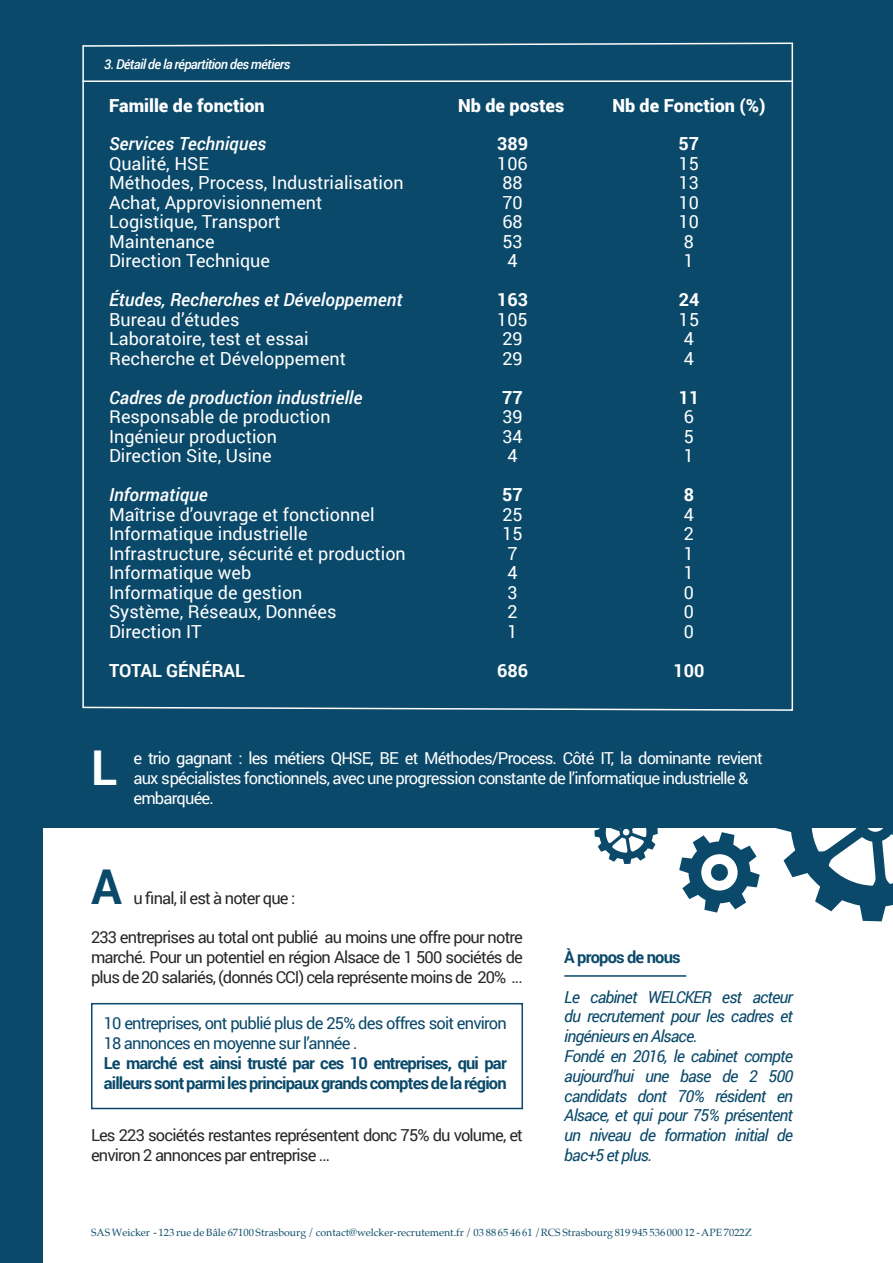
<style>
.page{position:relative;width:893px;height:1263px;background:#fff}
.page>*{position:absolute;margin:0;border:0;box-sizing:border-box;transform-origin:0 0}
.t1{font:700 48px "Roboto";color:#fff}
.t2{font:700 48px "Roboto";color:#0a496a}
.t3{font:18px "Roboto";color:#fff}
.t4{font:italic 500 18px "Roboto";color:#fff}
.t5{font:900 18px "Roboto";color:#fff}
.t6{font:700 18px "Roboto";color:#fff}
.t7{font:16.5px/19.8px "Roboto";letter-spacing:-.05em;color:#282827;text-align:justify}
.t8{font:italic 16.5px/19.8px "Roboto";letter-spacing:-.05em;color:#0a496a;text-align:justify}
.t9{font:16.5px/19.8px "Roboto";letter-spacing:-.05em;color:#fff}
.t10{font:700 16.5px/19.8px "Roboto";letter-spacing:-.05em;color:#0a496a}
.t11{font:16.5px/19.8px "Roboto";letter-spacing:-.05em;color:#0a496a}
.t12{font:italic 500 13.5px "Roboto";letter-spacing:-.05em;color:#fff}
.t13{font:10.5px "Palatino";color:#0e4d6a}
</style>
<div class="page">
<div style="left:0;top:0;width:893px;height:827px;background:#0a496a"></div>
<svg style="left:82px;top:42px;width:712px;height:669px"></svg>
<hr style="left:564px;top:975px;width:122px;height:2px;background:#0a496a">
<div style="left:0;top:821px;width:43px;height:442px;background:#0a496a"></div>
<svg style="left:776px;top:827px;width:117px;height:94px"></svg>
<svg style="left:679px;top:832px;width:81px;height:80px"></svg>
<svg style="left:594px;top:827px;width:64px;height:37px"></svg>
<div style="left:91px;top:1003px;width:432px;height:106px;border:2px solid #0a496a"></div>
<p class="t12" style="left:104px;top:54px;width:188px">3. Détail de la répartition des métiers</p>
<p class="t5" style="left:109px;top:93px;width:157px">Famille de fonction</p>
<p class="t4" style="left:109px;top:131px;width:159px">Services Techniques</p>
<p class="t3" style="left:109px;top:151px;width:101px">Qualité, HSE</p>
<p class="t3" style="left:109px;top:170px;width:296px">Méthodes, Process, Industrialisation</p>
<p class="t3" style="left:109px;top:190px;width:215px">Achat, Approvisionnement</p>
<p class="t3" style="left:109px;top:209px;width:173px">Logistique, Transport</p>
<p class="t3" style="left:109px;top:229px;width:107px">Maintenance</p>
<p class="t3" style="left:109px;top:248px;width:162px">Direction Technique</p>
<p class="t4" style="left:109px;top:287px;width:295px">Études, Recherches et Développement</p>
<p class="t3" style="left:109px;top:307px;width:132px">Bureau d’études</p>
<p class="t3" style="left:109px;top:326px;width:201px">Laboratoire, test et essai</p>
<p class="t3" style="left:109px;top:346px;width:238px">Recherche et Développement</p>
<p class="t4" style="left:109px;top:385px;width:255px">Cadres de production industrielle</p>
<p class="t3" style="left:109px;top:404px;width:223px">Responsable de production</p>
<p class="t3" style="left:109px;top:424px;width:169px">Ingénieur production</p>
<p class="t3" style="left:109px;top:443px;width:164px">Direction Site, Usine</p>
<p class="t4" style="left:109px;top:482px;width:100px">Informatique</p>
<p class="t3" style="left:109px;top:502px;width:267px">Maîtrise d’ouvrage et fonctionnel</p>
<p class="t3" style="left:109px;top:521px;width:200px">Informatique industrielle</p>
<p class="t3" style="left:109px;top:541px;width:298px">Infrastructure, sécurité et production</p>
<p class="t3" style="left:109px;top:560px;width:144px">Informatique web</p>
<p class="t3" style="left:109px;top:580px;width:195px">Informatique de gestion</p>
<p class="t3" style="left:109px;top:599px;width:229px">Système, Réseaux, Données</p>
<p class="t3" style="left:109px;top:619px;width:94px">Direction IT</p>
<p class="t6" style="left:109px;top:658px;width:137px">TOTAL GÉNÉRAL</p>
<p class="t5" style="left:458px;top:93px;width:108px">Nb de postes</p>
<p class="t5" style="left:612px;top:93px;width:155px">Nb de Fonction (%)</p>
<p class="t6" style="left:497px;top:131px;width:32px">389</p>
<p class="t3" style="left:497px;top:151px;width:32px">106</p>
<p class="t3" style="left:502px;top:170px;width:22px">88</p>
<p class="t3" style="left:502px;top:190px;width:22px">70</p>
<p class="t3" style="left:502px;top:209px;width:22px">68</p>
<p class="t3" style="left:502px;top:229px;width:22px">53</p>
<p class="t3" style="left:507px;top:248px;width:12px">4</p>
<p class="t6" style="left:497px;top:287px;width:32px">163</p>
<p class="t3" style="left:497px;top:307px;width:32px">105</p>
<p class="t3" style="left:502px;top:326px;width:22px">29</p>
<p class="t3" style="left:502px;top:346px;width:22px">29</p>
<p class="t6" style="left:502px;top:385px;width:22px">77</p>
<p class="t3" style="left:502px;top:404px;width:22px">39</p>
<p class="t3" style="left:502px;top:424px;width:22px">34</p>
<p class="t3" style="left:507px;top:443px;width:12px">4</p>
<p class="t6" style="left:502px;top:482px;width:22px">57</p>
<p class="t3" style="left:502px;top:502px;width:22px">25</p>
<p class="t3" style="left:502px;top:521px;width:22px">15</p>
<p class="t3" style="left:507px;top:541px;width:12px">7</p>
<p class="t3" style="left:507px;top:560px;width:12px">4</p>
<p class="t3" style="left:507px;top:580px;width:12px">3</p>
<p class="t3" style="left:507px;top:599px;width:12px">2</p>
<p class="t3" style="left:507px;top:619px;width:12px">1</p>
<p class="t6" style="left:497px;top:658px;width:32px">686</p>
<p class="t6" style="left:679px;top:131px;width:22px">57</p>
<p class="t3" style="left:679px;top:151px;width:22px">15</p>
<p class="t3" style="left:679px;top:170px;width:22px">13</p>
<p class="t3" style="left:679px;top:190px;width:22px">10</p>
<p class="t3" style="left:679px;top:209px;width:22px">10</p>
<p class="t3" style="left:684px;top:229px;width:12px">8</p>
<p class="t3" style="left:684px;top:248px;width:12px">1</p>
<p class="t6" style="left:679px;top:287px;width:22px">24</p>
<p class="t3" style="left:679px;top:307px;width:22px">15</p>
<p class="t3" style="left:684px;top:326px;width:12px">4</p>
<p class="t3" style="left:684px;top:346px;width:12px">4</p>
<p class="t6" style="left:679px;top:385px;width:22px">11</p>
<p class="t3" style="left:684px;top:404px;width:12px">6</p>
<p class="t3" style="left:684px;top:424px;width:12px">5</p>
<p class="t3" style="left:684px;top:443px;width:12px">1</p>
<p class="t6" style="left:684px;top:482px;width:12px">8</p>
<p class="t3" style="left:684px;top:502px;width:12px">4</p>
<p class="t3" style="left:684px;top:521px;width:12px">2</p>
<p class="t3" style="left:684px;top:541px;width:12px">1</p>
<p class="t3" style="left:684px;top:560px;width:12px">1</p>
<p class="t3" style="left:684px;top:580px;width:12px">0</p>
<p class="t3" style="left:684px;top:599px;width:12px">0</p>
<p class="t3" style="left:684px;top:619px;width:12px">0</p>
<p class="t6" style="left:673px;top:658px;width:32px">100</p>
<p class="t1" style="left:91px;top:734px;width:27px">L</p>
<p class="t9" style="left:133px;top:748px;width:631px">e trio gagnant : les métiers QHSE, BE et Méthodes/Process. Côté IT, la dominante revient aux spécialistes fonctionnels, avec une progression constante de l’informatique industrielle &amp; embarquée.</p>
<p class="t2" style="left:91px;top:853px;width:32px">A</p>
<p class="t7" style="left:133px;top:887px;width:163px">u final, il est à noter que :</p>
<p class="t7" style="left:91px;top:927px;width:433px">233 entreprises au total ont publié au moins une offre pour notre marché. Pour un potentiel en région Alsace de 1 500 sociétés de plus de 20 salariés, (donnés CCI) cela représente moins de 20% ...</p>
<p class="t11" style="left:104px;top:1013px;width:405px">10 entreprises, ont publié plus de 25% des offres soit environ<br>18 annonces en moyenne sur l’année .</p>
<p class="t10" style="left:104px;top:1052px;width:405px">Le marché est ainsi trusté par ces 10 entreprises, qui par ailleurs sont parmi les principaux grands comptes de la région</p>
<p class="t7" style="left:91px;top:1125px;width:433px">Les 223 sociétés restantes représentent donc 75% du volume, et environ 2 annonces par entreprise …</p>
<p class="t10" style="left:564px;top:946px;width:118px">À propos de nous</p>
<p class="t8" style="left:564px;top:986px;width:230px">Le cabinet WELCKER est acteur du recrutement pour les cadres et ingénieurs en Alsace.</p>
<p class="t8" style="left:564px;top:1045px;width:230px">Fondé en 2016, le cabinet compte aujourd’hui une base de 2 500 candidats dont 70% résident en Alsace, et qui pour 75% présentent un niveau de formation initial de bac+5 et plus.</p>
<p class="t13" style="left:91px;top:1224px;width:662px">SAS Weicker - 123 rue de Bâle 67100 Strasbourg / contact@welcker-recrutement.fr / 03 88 65 46 61 /RCS Strasbourg 819 945 536 000 12 - APE 7022Z</p>
</div>
